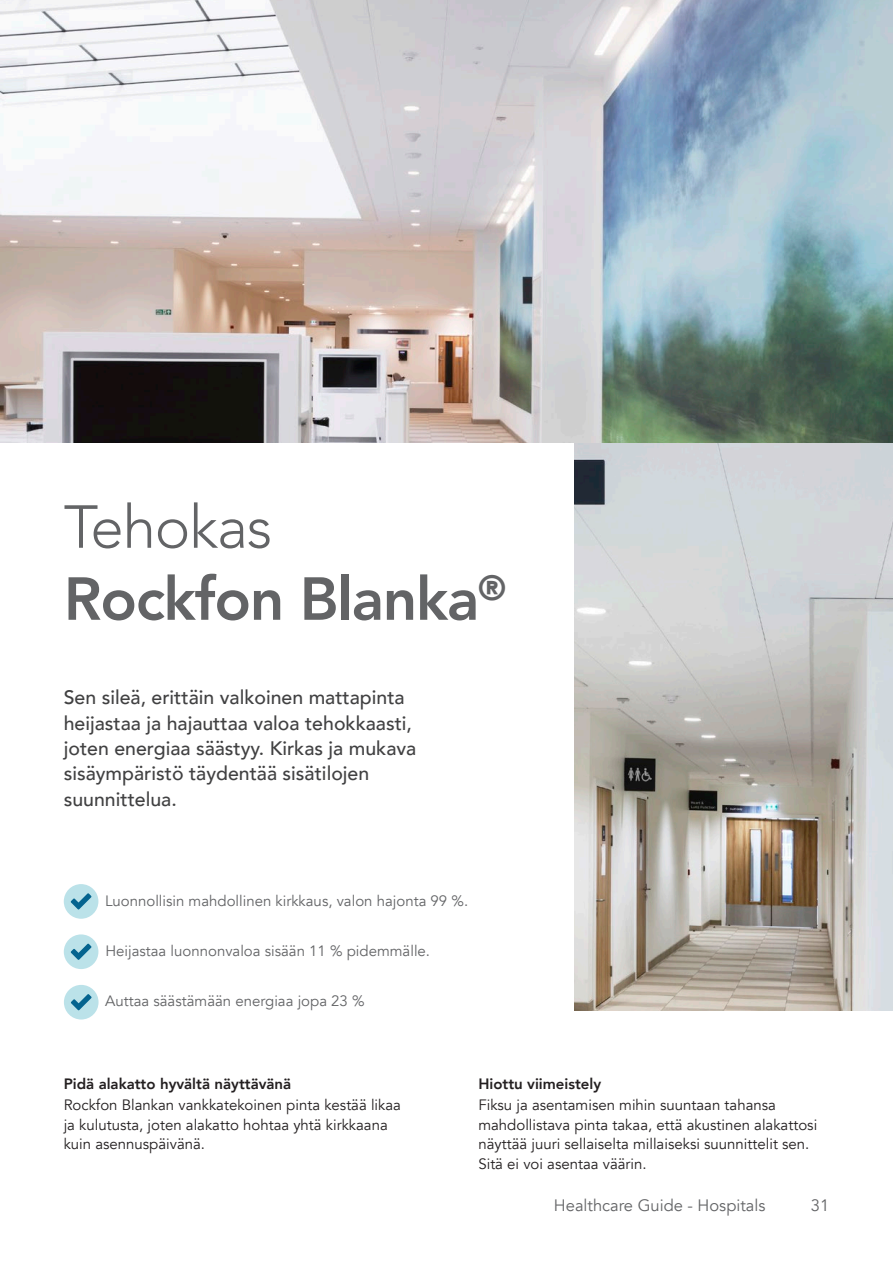
<style>
.page{position:relative;width:893px;height:1263px;background:#fff}
.page>*{position:absolute;margin:0;border:0;box-sizing:border-box;transform-origin:0 0}
.t1{font:800 60px/72px "Avenir";letter-spacing:-.02em;color:#636466}
.t2{font:500 19.5px/25.3px "Avenir";color:#414142}
.t3{font:16.5px "Avenir";color:#636466}
.t4{font:15px/19.5px "Avenir";color:#231f20}
.t5{font:15px "Avenir";color:#636466}
.t6{font:800 15px "Avenir";color:#231f20}
.s1{font-weight:300}
</style>
<div class="page">
<img style="left:574px;top:442px;width:319px;height:568px">
<img style="left:1px;top:0;width:892px;height:442px">
<div style="left:64px;top:884px;width:34px;height:35px;background:#bbe2e9;border-radius:50%"></div>
<svg style="left:71px;top:893px;width:20px;height:16px"></svg>
<div style="left:64px;top:934px;width:34px;height:35px;background:#bbe2e9;border-radius:50%"></div>
<svg style="left:71px;top:944px;width:20px;height:16px"></svg>
<div style="left:64px;top:985px;width:35px;height:34px;background:#bbe2e9;border-radius:50%"></div>
<svg style="left:71px;top:994px;width:21px;height:16px"></svg>
<h1 class="t1" style="left:64px;top:491px;width:444px"><span class="s1">Tehokas<br></span>Rockfon Blanka<sup>®</sup></h1>
<h2 class="t2" style="left:64px;top:684px;width:354px">Sen sileä, erittäin valkoinen mattapinta heijastaa ja hajauttaa valoa tehokkaasti, joten energiaa säästyy. Kirkas ja mukava sisäympäristö täydentää sisätilojen suunnittelua.</h2>
<p class="t5" style="left:105px;top:892px;width:365px">Luonnollisin mahdollinen kirkkaus, valon hajonta 99 %.</p>
<p class="t5" style="left:105px;top:942px;width:326px">Heijastaa luonnonvaloa sisään 11 % pidemmälle.</p>
<p class="t5" style="left:105px;top:992px;width:261px">Auttaa säästämään energiaa jopa 23 %</p>
<p class="t6" style="left:64px;top:1072px;width:229px">Pidä alakatto hyvältä näyttävänä</p>
<p class="t4" style="left:64px;top:1095px;width:339px">Rockfon Blankan vankkatekoinen pinta kestää likaa ja kulutusta, joten alakatto hohtaa yhtä kirkkaana kuin asennuspäivänä.</p>
<p class="t6" style="left:478px;top:1072px;width:124px">Hiottu viimeistely</p>
<p class="t4" style="left:478px;top:1095px;width:340px">Fiksu ja asentamisen mihin suuntaan tahansa mahdollistava pinta takaa, että akustinen alakattosi näyttää juuri sellaiselta millaiseksi suunnittelit sen.<br>Sitä ei voi asentaa väärin.</p>
<p class="t3" style="left:811px;top:1196px;width:20px">31</p>
<p class="t3" style="left:554px;top:1196px;width:213px">Healthcare Guide - Hospitals</p>
</div>
